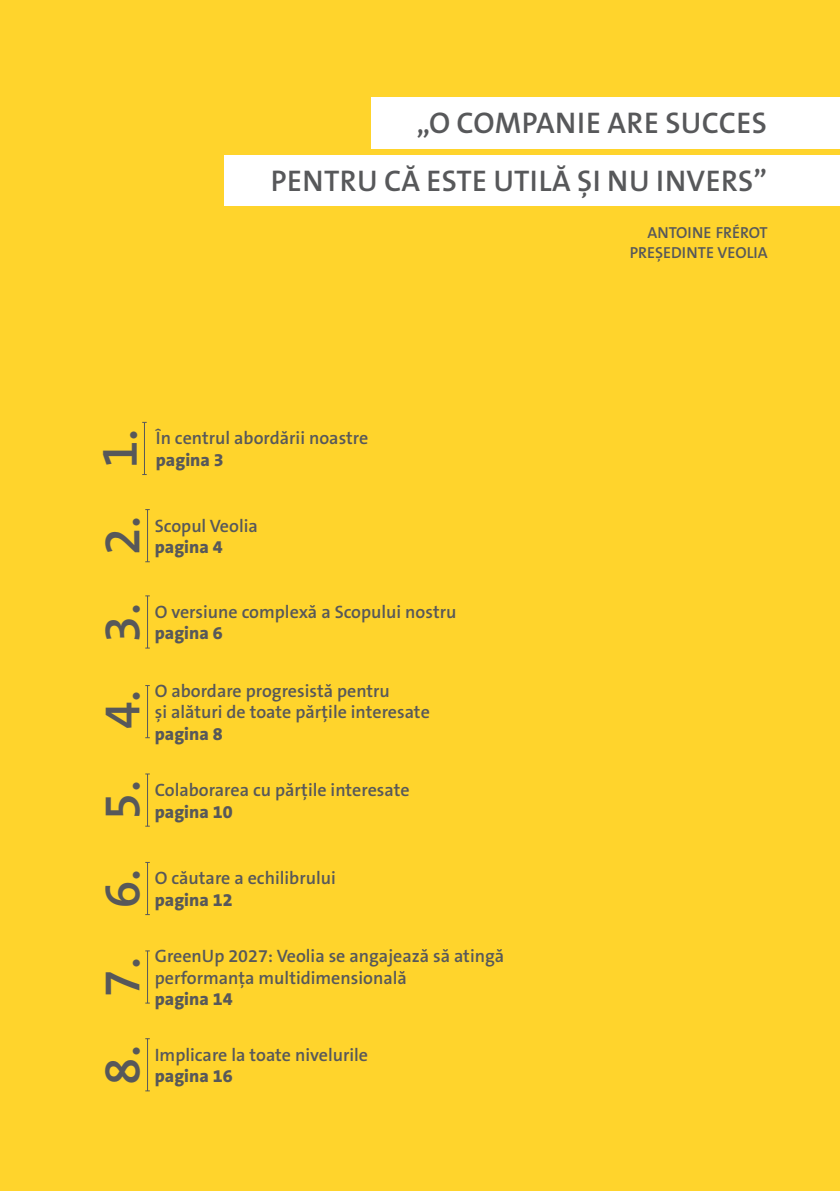
<style>
.page{position:relative;width:840px;height:1191px;background:#fff}
.page>*{position:absolute;margin:0;border:0;box-sizing:border-box;transform-origin:0 0}
.t1{font:49.8px "The Sans Veolia W6 Se Bld";color:#57585a}
.t2{font:30px "The Sans Veolia W6 Se Bld";letter-spacing:.015em;color:#57585a}
.t3{font:18px/21.6px "The Sans Veolia W6 Se Bld";color:#57585a}
.t4{font:18px "The Sans Veolia W8 Ex Bld";color:#57585a}
.V19_-_CHAPO_PHRASE{font:16px "The Sans Veolia W6 Se Bld";color:#57585a}
</style>
<div class="page">
<div style="left:0;top:0;width:839px;height:1191px;background:#ffd42c"></div>
<hr style="left:147px;top:774px;width:1px;height:52px;background:#57585a">
<hr style="left:147px;top:862px;width:1px;height:52px;background:#57585a">
<hr style="left:147px;top:951px;width:1px;height:52px;background:#57585a">
<hr style="left:147px;top:1038px;width:1px;height:52px;background:#57585a">
<hr style="left:147px;top:685px;width:1px;height:52px;background:#57585a">
<hr style="left:147px;top:596px;width:1px;height:52px;background:#57585a">
<hr style="left:147px;top:509px;width:1px;height:53px;background:#57585a">
<hr style="left:144px;top:422px;width:1px;height:52px;background:#57585a">
<div style="left:224px;top:156px;width:615px;height:50px;background:#fff"></div>
<div style="left:371px;top:97px;width:468px;height:51px;background:#fff"></div>
<p class="t2" style="left:416px;top:103px;width:352px">„O COMPANIE ARE SUCCES</p>
<p class="t2" style="left:271px;top:161px;width:497px">PENTRU CĂ ESTE UTILĂ ȘI NU INVERS”</p>
<p class="V19_-_CHAPO_PHRASE" style="left:647px;top:222px;width:122px">ANTOINE FRÉROT</p>
<p class="V19_-_CHAPO_PHRASE" style="left:629px;top:242px;width:139px">PREȘEDINTE VEOLIA</p>
<p class="t1" style="left:88px;top:468px;width:41px;rotate:-90deg">1.</p>
<p class="t3" style="left:156px;top:427px;width:214px">În centrul abordării noastre</p>
<p class="t4" style="left:156px;top:448px;width:69px">pagina 3</p>
<p class="t1" style="left:90px;top:555px;width:41px;rotate:-90deg">2.</p>
<p class="t3" style="left:155px;top:515px;width:105px">Scopul Veolia</p>
<p class="t4" style="left:155px;top:535px;width:69px">pagina 4</p>
<p class="t1" style="left:90px;top:642px;width:41px;rotate:-90deg">3.</p>
<p class="t3" style="left:155px;top:601px;width:303px">O versiune complexă a Scopului nostru</p>
<p class="t4" style="left:155px;top:621px;width:69px">pagina 6</p>
<p class="t1" style="left:90px;top:729px;width:41px;rotate:-90deg">4.</p>
<p class="t1" style="left:90px;top:820px;width:41px;rotate:-90deg">5.</p>
<p class="t3" style="left:155px;top:680px;width:236px">O abordare progresistă pentru</p>
<p class="t3" style="left:155px;top:701px;width:276px">și alături de toate părțile interesate</p>
<p class="t4" style="left:155px;top:722px;width:69px">pagina 8</p>
<p class="t3" style="left:155px;top:779px;width:256px">Colaborarea cu părțile interesate</p>
<p class="t4" style="left:155px;top:799px;width:79px">pagina 10</p>
<p class="t1" style="left:90px;top:908px;width:41px;rotate:-90deg">6.</p>
<p class="t1" style="left:90px;top:996px;width:41px;rotate:-90deg">7.</p>
<p class="t1" style="left:90px;top:1084px;width:41px;rotate:-90deg">8.</p>
<p class="t3" style="left:155px;top:867px;width:182px">O căutare a echilibrului</p>
<p class="t4" style="left:155px;top:888px;width:79px">pagina 12</p>
<p class="t3" style="left:155px;top:945px;width:351px">GreenUp 2027: Veolia se angajează să atingă performanța multidimensională</p>
<p class="t4" style="left:155px;top:987px;width:79px">pagina 14</p>
<p class="t3" style="left:155px;top:1043px;width:215px">Implicare la toate nivelurile</p>
<p class="t4" style="left:155px;top:1064px;width:79px">pagina 16</p>
</div>
